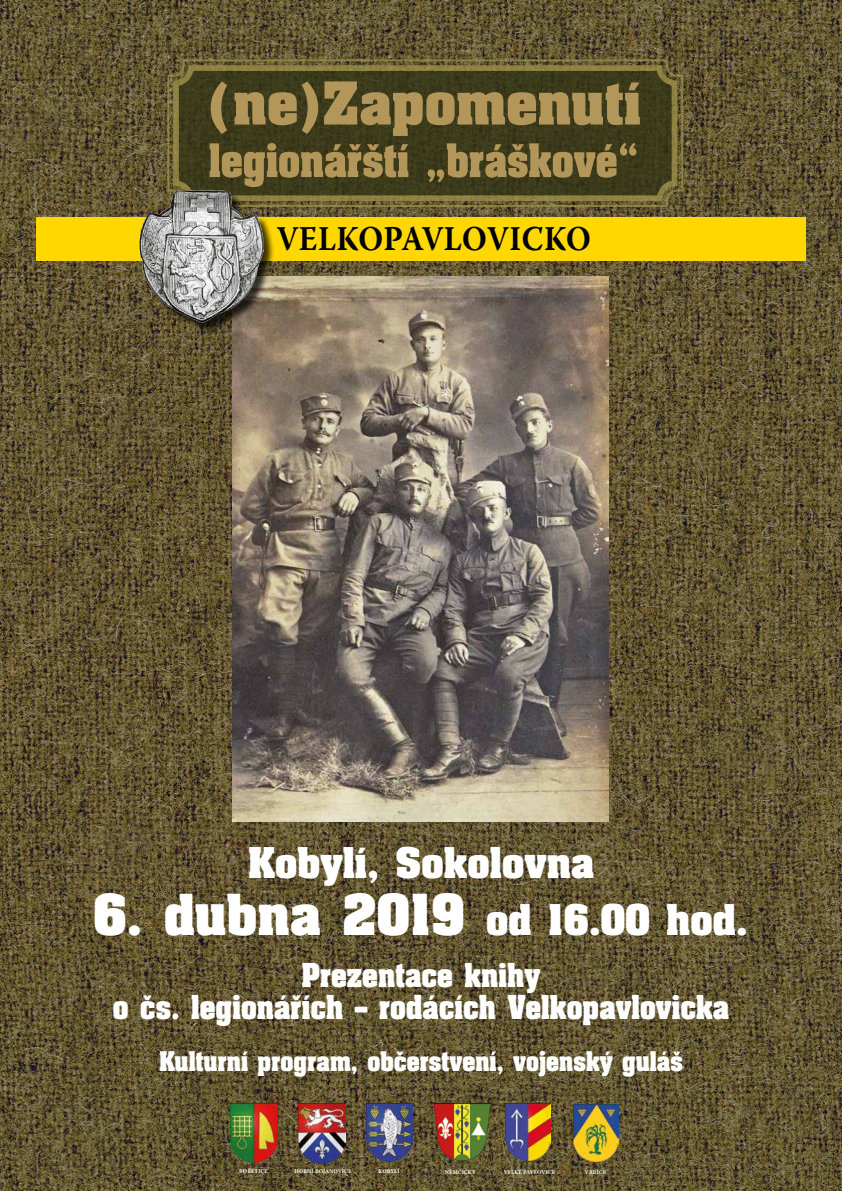
<style>
.page{position:relative;width:842px;height:1191px;background:#fff}
.page>*{position:absolute;margin:0;border:0;box-sizing:border-box;transform-origin:0 0}
.t1{font:48px "Aardvark CE Bold";color:#fff}
.t2{font:36px "Aardvark CE Bold";color:#fff}
.t3{font:700 34.6px "Warnock Pro";letter-spacing:.01em;color:#000;scale:.89 1}
.t4{font:28px/32px "Aardvark CE Bold";color:#fff;text-align:center;scale:.91 1}
.t5{font:23px "Aardvark CE Bold";color:#fff;scale:.91 1}
.t6{font:700 5.8px "Minion Pro";letter-spacing:.01em;color:#fff}
.s1{font-size:36px}
</style>
<div class="page">
<img style="left:0;top:0;width:842px;height:1191px">
<svg style="left:166px;top:58px;width:518px;height:150px;background:#4c4724"></svg>
<div style="left:173px;top:65px;width:504px;height:136px;border:6px solid #9c8f47;border-radius:15px"></div>
<svg style="left:210px;top:143px;width:426px;height:44px;background:#6e6135"></svg>
<svg style="left:211px;top:81px;width:429px;height:55px;background:#726437"></svg>
<div style="left:36px;top:217px;width:770px;height:43px;background:#ffd800"></div>
<img style="left:232px;top:277px;width:377px;height:545px">
<div style="left:142px;top:192px;width:133px;height:142px;background:#000;opacity:.75"></div>
<img style="left:140px;top:191px;width:123px;height:131px">
<img style="left:230px;top:1103px;width:47px;height:59px">
<img style="left:298px;top:1103px;width:47px;height:60px">
<img style="left:367px;top:1103px;width:45px;height:58px">
<img style="left:433px;top:1104px;width:57px;height:57px">
<img style="left:506px;top:1103px;width:45px;height:57px">
<img style="left:573px;top:1104px;width:46px;height:57px">
<h3 class="t3" style="left:277px;top:218px;width:354px">VELKOPAVLOVICKO</h3>
<h2 class="t2" style="left:248px;top:838px;width:348px">Kobylí, Sokolovna</h2>
<h1 class="t1" style="left:94px;top:882px;width:656px">6. dubna 2019 <span class="s1">od 16.00 hod.</span></h1>
<h3 class="t4" style="left:113px;top:959px;width:679px">Prezentace knihy<br>o čs. legionářích – rodácích Velkopavlovicka</h3>
<h3 class="t5" style="left:159px;top:1045px;width:577px">Kulturní program, občerstvení, vojenský guláš</h3>
<p class="t6" style="left:239px;top:1166px;width:30px">BOŘETICE</p>
<p class="t6" style="left:294px;top:1166px;width:58px">HORNÍ BOJANOVICE</p>
<p class="t6" style="left:378px;top:1166px;width:23px">KOBYLÍ</p>
<p class="t6" style="left:445px;top:1167px;width:32px">NĚMČIČKY</p>
<p class="t6" style="left:504px;top:1168px;width:53px">VELKÉ PAVLOVICE</p>
<p class="t6" style="left:585px;top:1167px;width:23px">VRBICE</p>
</div>
